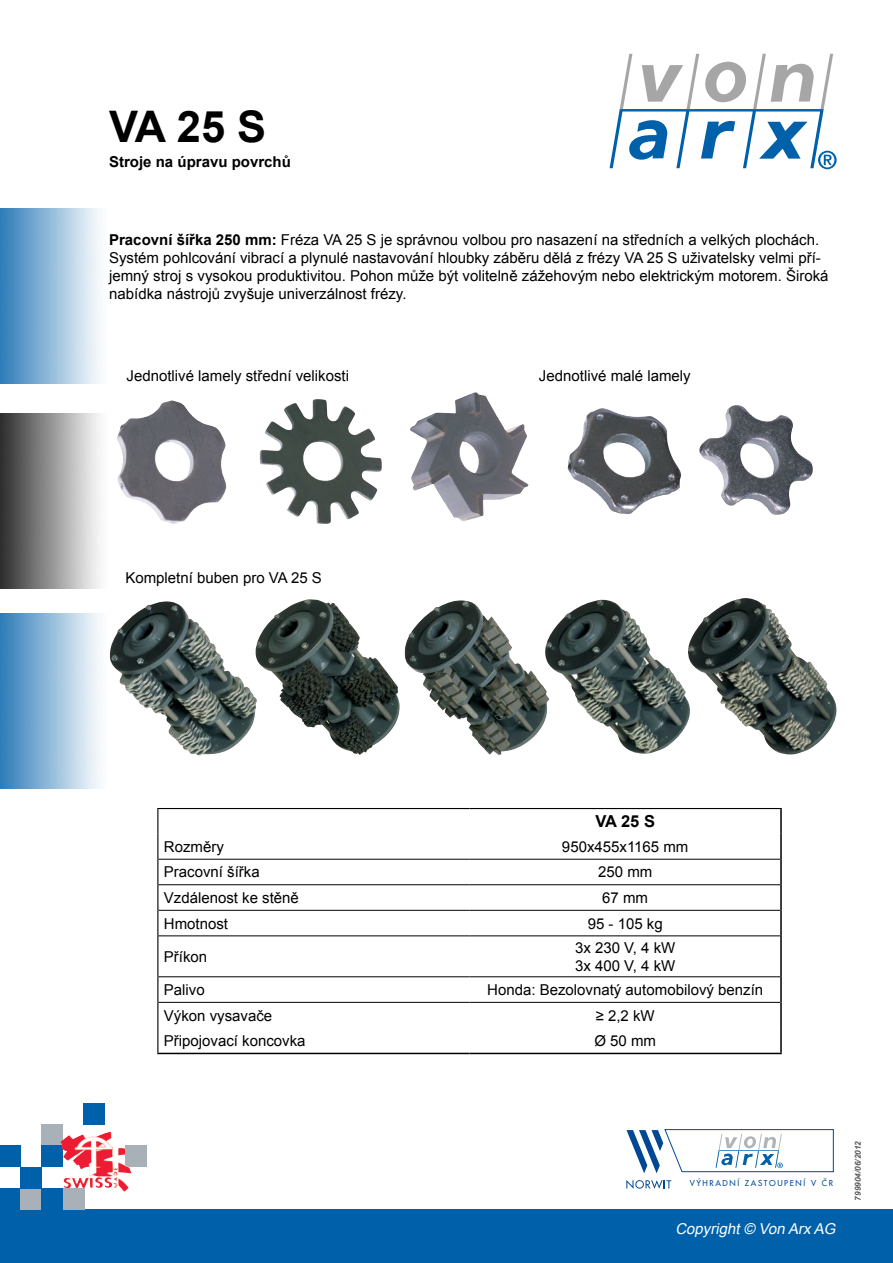
<style>
.page{position:relative;width:893px;height:1263px;background:#fff}
.page>*{position:absolute;margin:0;border:0;box-sizing:border-box;transform-origin:0 0}
.t1{font:700 43.5px "Arial";color:#000}
.t2{font:700 16.5px "Arial";color:#000}
.t3{font:15px/18px "Arial";color:#000}
.t4{font:700 15px "Arial";color:#000}
.t5{font:italic 15px "Arial";color:#fff}
.t6{font:italic 700 8.25px "Arial";color:#58595b}
.t7{font:7.95px "Futura CE";letter-spacing:.2em;color:#004896}
.s1{font-weight:700}
</style>
<div class="page">
<img style="left:0;top:614px;width:100px;height:174px">
<img style="left:0;top:413px;width:100px;height:175px">
<img style="left:0;top:209px;width:100px;height:174px">
<div style="left:0;top:1209px;width:893px;height:54px;background:#0060a9"></div>
<svg style="left:610px;top:54px;width:227px;height:115px"></svg>
<div style="left:0;top:1188px;width:20px;height:21px;background:#0060a9"></div>
<div style="left:20px;top:1188px;width:22px;height:21px;background:#a7b1b7"></div>
<div style="left:0;top:1145px;width:20px;height:22px;background:#0060a9"></div>
<div style="left:42px;top:1124px;width:21px;height:21px;background:#a7b1b7"></div>
<div style="left:20px;top:1167px;width:22px;height:21px;background:#0060a9"></div>
<div style="left:126px;top:1145px;width:21px;height:22px;background:#a7b1b7"></div>
<div style="left:63px;top:1188px;width:21px;height:21px;background:#a7b1b7"></div>
<div style="left:42px;top:1188px;width:21px;height:21px;background:#0060a9"></div>
<div style="left:42px;top:1145px;width:21px;height:22px;background:#0060a9"></div>
<div style="left:83px;top:1103px;width:22px;height:21px;background:#0060a9"></div>
<img style="left:60px;top:1131px;width:59px;height:45px">
<img style="left:568px;top:408px;width:113px;height:106px">
<img style="left:549px;top:599px;width:135px;height:155px">
<img style="left:684px;top:598px;width:153px;height:156px">
<img style="left:110px;top:602px;width:141px;height:154px">
<img style="left:404px;top:600px;width:145px;height:155px">
<img style="left:251px;top:599px;width:149px;height:156px">
<img style="left:117px;top:400px;width:110px;height:124px">
<img style="left:259px;top:399px;width:118px;height:125px">
<img style="left:410px;top:392px;width:119px;height:129px">
<img style="left:699px;top:405px;width:114px;height:110px">
<hr style="left:157px;top:808px;width:312px;height:1px;background:#000">
<hr style="left:469px;top:808px;width:313px;height:1px;background:#000">
<svg style="left:157px;top:809px;width:1px;height:127px"></svg>
<hr style="left:157px;top:936px;width:1px;height:41px;background:#000">
<svg style="left:157px;top:977px;width:1px;height:76px"></svg>
<hr style="left:158px;top:859px;width:311px;height:1px;background:#000">
<hr style="left:469px;top:859px;width:311px;height:1px;background:#000">
<hr style="left:158px;top:910px;width:311px;height:1px;background:#000">
<hr style="left:469px;top:910px;width:311px;height:1px;background:#000">
<hr style="left:158px;top:976px;width:311px;height:1px;background:#000">
<hr style="left:469px;top:976px;width:311px;height:1px;background:#000">
<hr style="left:158px;top:1002px;width:311px;height:1px;background:#000">
<hr style="left:158px;top:884px;width:311px;height:1px;background:#000">
<hr style="left:469px;top:884px;width:311px;height:1px;background:#000">
<hr style="left:158px;top:935px;width:311px;height:1px;background:#000">
<hr style="left:469px;top:935px;width:311px;height:1px;background:#000">
<hr style="left:157px;top:1053px;width:312px;height:1px;background:#000">
<hr style="left:469px;top:1053px;width:313px;height:1px;background:#000">
<hr style="left:780px;top:809px;width:2px;height:25px;background:#000">
<hr style="left:780px;top:834px;width:2px;height:25px;background:#000">
<hr style="left:780px;top:859px;width:2px;height:26px;background:#000">
<hr style="left:780px;top:885px;width:2px;height:25px;background:#000">
<hr style="left:780px;top:910px;width:2px;height:26px;background:#000">
<hr style="left:780px;top:936px;width:2px;height:41px;background:#000">
<hr style="left:780px;top:977px;width:2px;height:25px;background:#000">
<hr style="left:780px;top:1002px;width:2px;height:26px;background:#000">
<hr style="left:780px;top:1028px;width:2px;height:25px;background:#000">
<hr style="left:469px;top:1002px;width:311px;height:1px;background:#000">
<svg style="left:626px;top:1180px;width:45px;height:9px"></svg>
<svg style="left:626px;top:1129px;width:208px;height:44px"></svg>
<h1 class="t1" style="left:109px;top:98px;width:159px">VA 25 S</h1>
<p class="t4" style="left:109px;top:152px;width:183px">Stroje na úpravu povrchů</p>
<p class="t3" style="left:109px;top:231px;width:721px"><span class="s1">Pracovní šířka 250 mm:</span> Fréza VA 25 S je správnou volbou pro nasazení na středních a velkých plochách.<br>Systém pohlcování vibrací a plynulé nastavování hloubky záběru dělá z frézy VA 25 S uživatelsky velmi pří&shy;jemný stroj s vysokou produktivitou. Pohon může být volitelně zážehovým nebo elektrickým motorem. Široká nabídka nástrojů zvyšuje univerzálnost frézy.</p>
<p class="t3" style="left:127px;top:366px;width:224px">Jednotlivé lamely střední velikosti</p>
<p class="t3" style="left:539px;top:367px;width:153px">Jednotlivé malé lamely</p>
<p class="t3" style="left:125px;top:569px;width:198px">Kompletní buben pro VA 25 S</p>
<p class="t2" style="left:595px;top:810px;width:61px">VA 25 S</p>
<p class="t3" style="left:164px;top:838px;width:61px">Rozměry</p>
<p class="t3" style="left:562px;top:838px;width:128px">950x455x1165 mm</p>
<p class="t3" style="left:164px;top:863px;width:97px">Pracovní šířka</p>
<p class="t3" style="left:598px;top:863px;width:56px">250 mm</p>
<p class="t3" style="left:164px;top:889px;width:137px">Vzdálenost ke stěně</p>
<p class="t3" style="left:602px;top:889px;width:47px">67 mm</p>
<p class="t3" style="left:164px;top:914px;width:66px">Hmotnost</p>
<p class="t3" style="left:588px;top:914px;width:77px">95 - 105 kg</p>
<p class="t3" style="left:164px;top:948px;width:45px">Příkon</p>
<p class="t3" style="left:575px;top:939px;width:102px">3x 230 V, 4 kW<br>3x 400 V, 4 kW</p>
<p class="t3" style="left:164px;top:981px;width:42px">Palivo</p>
<p class="t3" style="left:487px;top:981px;width:277px">Honda: Bezolovnatý automobilový benzín</p>
<p class="t3" style="left:164px;top:1006px;width:110px">Výkon vysavače</p>
<p class="t3" style="left:596px;top:1006px;width:61px">≥ 2,2 kW</p>
<p class="t3" style="left:164px;top:1032px;width:143px">Připojovací koncovka</p>
<p class="t3" style="left:594px;top:1032px;width:63px">Ø 50 mm</p>
<p class="t7" style="left:690px;top:1178px;width:145px">VÝHRADNÍ ZASTOUPENÍ V ČR</p>
<p class="t5" style="left:675px;top:1218px;width:165px">Copyright© Von Arx AG</p>
<p class="t6" style="left:852px;top:1200px;width:61px;rotate:-90deg">799904/06/2012</p>
</div>
